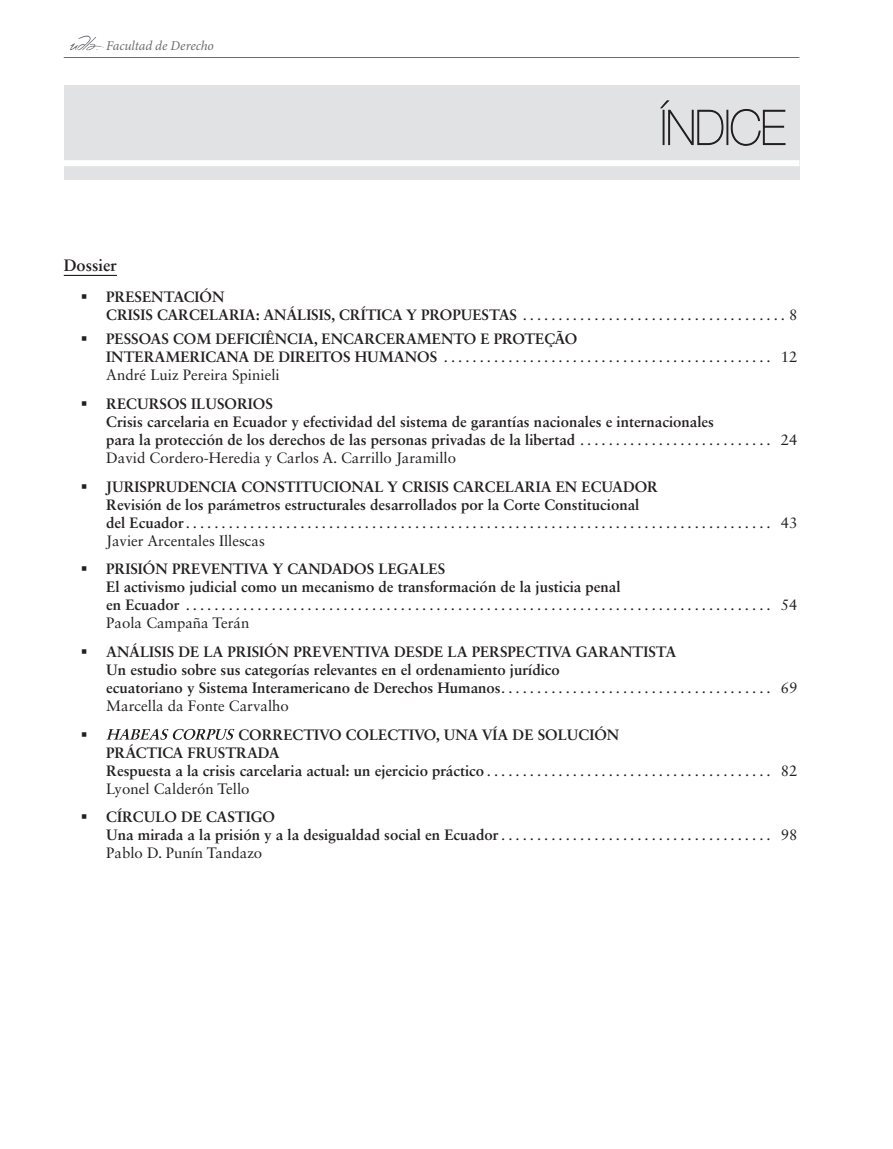
<style>
.page{position:relative;width:893px;height:1149px;background:#fff}
.page>*{position:absolute;margin:0;border:0;box-sizing:border-box;transform-origin:0 0}
.t1{font:700 16.5px "Sabon LT Std";color:#231f20}
.t2{font:700 15px/18px "Sabon LT Std";color:#231f20}
.t3{font:15px "Wingdings";color:#231f20}
.t4{font:italic 13.5px "Minion Pro";letter-spacing:-.005em;color:#6c6d70}
.s1{font-weight:400}
</style>
<div class="page">
<hr style="left:64px;top:57px;width:735px;height:1px;background:#6c6d70">
<img style="left:70px;top:35px;width:34px;height:16px">
<div style="left:64px;top:85px;width:735px;height:94px;background:#e1e2e4"></div>
<svg style="left:660px;top:100px;width:126px;height:46px"></svg>
<div style="left:62px;top:160px;width:737px;height:6px;background:#fff"></div>
<hr style="left:64px;top:275px;width:53px;height:1px;background:#231f20">
<svg style="left:107px;top:728px;width:128px;height:11px"></svg>
<p class="t4" style="left:106px;top:36px;width:109px">Facultad de Derecho</p>
<p class="t1" style="left:64px;top:255px;width:55px">Dossier</p>
<p class="t2" style="left:106px;top:287px;width:692px;text-indent:-26px">▪ PRESENTACIÓN<br>CRISIS CARCELARIA: ANÁLISIS, CRÍTICA Y PROPUESTAS <span class="s1">..................................... 8</span></p>
<p class="t2" style="left:106px;top:329px;width:692px;text-indent:-26px">▪ PESSOAS COM DEFICIÊNCIA, ENCARCERAMENTO E PROTEÇÃO<br>INTERAMERICANA DE DIREITOS HUMANOS <span class="s1">.............................................. 12<br>André Luiz Pereira Spinieli</span></p>
<p class="t2" style="left:106px;top:394px;width:692px;text-indent:-26px">▪ RECURSOS ILUSORIOS<br>Crisis carcelaria en Ecuador y efectividad del sistema de garantías nacionales e internacionales<br>para la protección de los derechos de las personas privadas de la libertad <span class="s1">. . . . . . . . . . . . . . . . . . . . . . . . . . . 24<br>David Cordero-Heredia y Carlos A. Carrillo Jaramillo</span></p>
<p class="t2" style="left:106px;top:477px;width:692px;text-indent:-26px">▪ JURISPRUDENCIA CONSTITUCIONAL Y CRISIS CARCELARIA EN ECUADOR<br>Revisión de los parámetros estructurales desarrollados por la Corte Constitucional<br>del Ecuador<span class="s1">.................................................................................. 43<br>Javier Arcentales Illescas</span></p>
<p class="t2" style="left:106px;top:559px;width:692px;text-indent:-26px">▪ PRISIÓN PREVENTIVA Y CANDADOS LEGALES<br>El activismo judicial como un mecanismo de transformación de la justicia penal<br>en Ecuador <span class="s1">.................................................................................. 54<br>Paola Campaña Terán</span></p>
<p class="t2" style="left:106px;top:642px;width:692px;text-indent:-26px">▪ ANÁLISIS DE LA PRISIÓN PREVENTIVA DESDE LA PERSPECTIVA GARANTISTA<br>Un estudio sobre sus categorías relevantes en el ordenamiento jurídico<br>ecuatoriano y Sistema Interamericano de Derechos Humanos<span class="s1">. . . . . . . . . . . . . . . . . . . . . . . . . . . . . . . . . . . . . . 69<br>Marcella da Fonte Carvalho</span></p>
<p class="t3" style="left:81px;top:725px;width:8px">▪</p>
<p class="t2" style="left:106px;top:724px;width:692px;text-indent:132px">CORRECTIVO COLECTIVO, UNA VÍA DE SOLUCIÓN<br>PRÁCTICA FRUSTRADA<br>Respuesta a la crisis carcelaria actual: un ejercicio práctico <span class="s1">. . . . . . . . . . . . . . . . . . . . . . . . . . . . . . . . . . . . . . . . 82<br>Lyonel Calderón Tello</span></p>
<p class="t2" style="left:106px;top:807px;width:692px;text-indent:-26px">▪ CÍRCULO DE CASTIGO<br>Una mirada a la prisión y a la desigualdad social en Ecuador<span class="s1">...................................... 98<br>Pablo D. Punín Tandazo</span></p>
</div>
